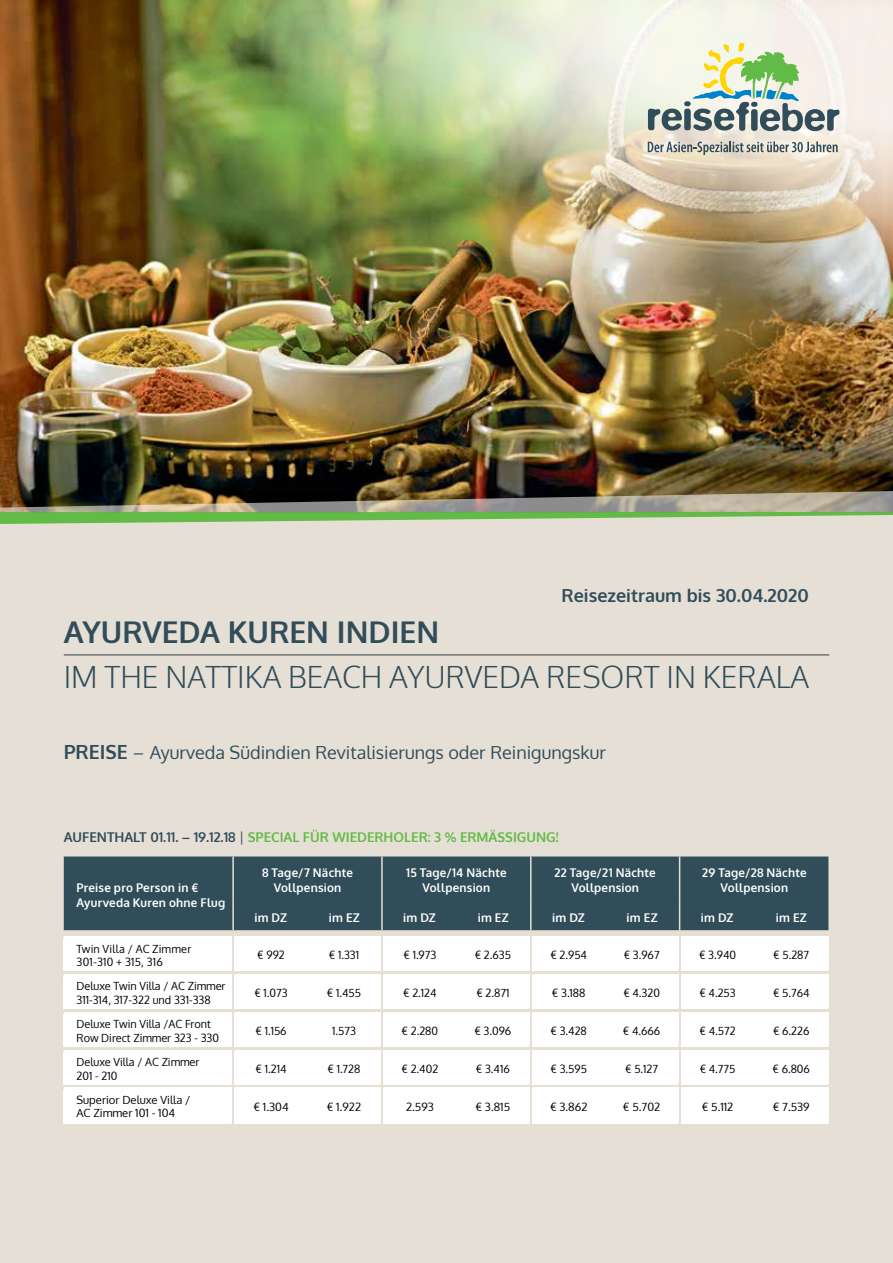
<style>
.page{position:relative;width:893px;height:1263px;background:#e6dfd5}
.page>*{position:absolute;margin:0;border:0;box-sizing:border-box;transform-origin:0 0}
.t1{font:300 30px "Oxygen";color:#314d5a}
.t2{font:700 30px "Oxygen";color:#314d5a}
.t3{font:18px "Oxygen";color:#314d5a}
.t4{font:700 18px "Oxygen";color:#314d5a}
.t5{font:700 13.5px "Oxygen";color:#62bb46}
.t6{font:700 12px/15px "Oxygen";letter-spacing:.015em;color:#fff;text-align:center}
.t7{font:11.25px/13.5px "Oxygen";color:#000}
.t8{font:11.25px/13.5px "Oxygen";letter-spacing:.025em;color:#000}
.s1{font-weight:700;font-size:19.5px}
.s2{color:#314d5a}
.s3{font-weight:400;color:#314d5a}
</style>
<div class="page">
<img style="left:0;top:0;width:893px;height:491px">
<img style="left:0;top:491px;width:893px;height:33px">
<img style="left:213px;top:0;width:680px;height:279px">
<svg style="left:648px;top:43px;width:191px;height:88px;background:#c5d1be"></svg>
<svg style="left:648px;top:141px;width:190px;height:14px"></svg>
<hr style="left:64px;top:654px;width:765px;height:2px;background:#6f7273">
<div style="left:64px;top:856px;width:764px;height:74px;background:#314d5a"></div>
<hr style="left:381px;top:901px;width:2px;height:29px;background:#e6dfd5">
<hr style="left:530px;top:901px;width:2px;height:29px;background:#e6dfd5">
<svg style="left:679px;top:901px;width:1px;height:29px"></svg>
<hr style="left:381px;top:856px;width:2px;height:45px;background:#e6dfd5">
<hr style="left:530px;top:856px;width:2px;height:45px;background:#e6dfd5">
<hr style="left:679px;top:856px;width:1px;height:45px;background:#e6dfd5">
<hr style="left:232px;top:856px;width:2px;height:45px;background:#e6dfd5">
<hr style="left:232px;top:901px;width:2px;height:29px;background:#e6dfd5">
<div style="left:64px;top:936px;width:764px;height:188px;background:#fff"></div>
<h2 class="t4" style="left:561px;top:584px;width:249px">Reisezeitraum bis 30.04.2020</h2>
<h1 class="t2" style="left:64px;top:613px;width:377px">AYURVEDA KUREN INDIEN</h1>
<h1 class="t1" style="left:64px;top:658px;width:747px">IM THE NATTIKA BEACH AYURVEDA RESORT IN KERALA</h1>
<h2 class="t3" style="left:64px;top:740px;width:544px"><span class="s1">PREISE</span> – Ayurveda Südindien Revitalisierungs oder Reinigungskur</h2>
<p class="t5" style="left:64px;top:829px;width:496px"><span class="s2">AUFENTHALT 01.11. – 19.12.18</span> <span class="s3">|</span> SPECIAL FÜR WIEDERHOLER: 3 % ERMÄSSIGUNG!</p>
<p class="t6" style="left:77px;top:880px;width:150px;text-align:left">Preise pro Person in €<br>Ayurveda Kuren ohne Flug</p>
<p class="t6" style="left:262px;top:866px;width:93px">8 Tage/7 Nächte<br>Vollpension</p>
<p class="t6" style="left:406px;top:866px;width:102px">15 Tage/14 Nächte<br>Vollpension</p>
<p class="t6" style="left:555px;top:866px;width:103px">22 Tage/21 Nächte<br>Vollpension</p>
<p class="t6" style="left:702px;top:866px;width:106px">29 Tage/28 Nächte<br>Vollpension</p>
<p class="t6" style="left:254px;top:910px;width:34px">im DZ</p>
<p class="t6" style="left:329px;top:910px;width:32px">im EZ</p>
<p class="t6" style="left:403px;top:910px;width:34px">im DZ</p>
<p class="t6" style="left:478px;top:910px;width:32px">im EZ</p>
<p class="t6" style="left:552px;top:910px;width:34px">im DZ</p>
<p class="t6" style="left:627px;top:910px;width:32px">im EZ</p>
<p class="t6" style="left:701px;top:910px;width:34px">im DZ</p>
<p class="t6" style="left:776px;top:910px;width:32px">im EZ</p>
<p class="t8" style="left:77px;top:942px;width:116px">Twin Villa / AC Zimmer<br>301-310 + 315, 316</p>
<p class="t7" style="left:257px;top:949px;width:29px">€ 992</p>
<p class="t7" style="left:329px;top:949px;width:32px">€ 1.331</p>
<p class="t7" style="left:403px;top:949px;width:34px">€ 1.973</p>
<p class="t7" style="left:475px;top:949px;width:38px">€ 2.635</p>
<p class="t7" style="left:550px;top:949px;width:38px">€ 2.954</p>
<p class="t7" style="left:624px;top:949px;width:37px">€ 3.967</p>
<p class="t7" style="left:699px;top:949px;width:38px">€ 3.940</p>
<p class="t7" style="left:773px;top:949px;width:37px">€ 5.287</p>
<p class="t7" style="left:77px;top:980px;width:150px">Deluxe Twin Villa / AC Zimmer<br>311-314, 317-322 und 331-338</p>
<p class="t7" style="left:254px;top:986px;width:35px">€ 1.073</p>
<p class="t7" style="left:327px;top:986px;width:36px">€ 1.455</p>
<p class="t7" style="left:403px;top:986px;width:35px">€ 2.124</p>
<p class="t7" style="left:476px;top:986px;width:34px">€ 2.871</p>
<p class="t7" style="left:552px;top:986px;width:35px">€ 3.188</p>
<p class="t7" style="left:623px;top:986px;width:38px">€ 4.320</p>
<p class="t7" style="left:699px;top:986px;width:38px">€ 4.253</p>
<p class="t7" style="left:773px;top:986px;width:38px">€ 5.764</p>
<p class="t7" style="left:77px;top:1017px;width:144px">Deluxe Twin Villa /AC Front<br>Row Direct Zimmer 323 - 330</p>
<p class="t7" style="left:256px;top:1024px;width:33px">€ 1.156</p>
<p class="t7" style="left:332px;top:1024px;width:25px">1.573</p>
<p class="t7" style="left:402px;top:1024px;width:38px">€ 2.280</p>
<p class="t7" style="left:474px;top:1024px;width:38px">€ 3.096</p>
<p class="t7" style="left:551px;top:1024px;width:38px">€ 3.428</p>
<p class="t7" style="left:623px;top:1024px;width:39px">€ 4.666</p>
<p class="t7" style="left:699px;top:1024px;width:38px">€ 4.572</p>
<p class="t7" style="left:773px;top:1024px;width:38px">€ 6.226</p>
<p class="t7" style="left:77px;top:1055px;width:124px">Deluxe Villa / AC Zimmer<br>201 - 210</p>
<p class="t7" style="left:256px;top:1062px;width:32px">€ 1.214</p>
<p class="t7" style="left:327px;top:1062px;width:34px">€ 1.728</p>
<p class="t7" style="left:401px;top:1062px;width:38px">€ 2.402</p>
<p class="t7" style="left:476px;top:1062px;width:35px">€ 3.416</p>
<p class="t7" style="left:550px;top:1062px;width:38px">€ 3.595</p>
<p class="t7" style="left:625px;top:1062px;width:34px">€ 5.127</p>
<p class="t7" style="left:700px;top:1062px;width:37px">€ 4.775</p>
<p class="t7" style="left:772px;top:1062px;width:39px">€ 6.806</p>
<p class="t7" style="left:77px;top:1093px;width:115px">Superior Deluxe Villa /<br>AC Zimmer 101 - 104</p>
<p class="t7" style="left:253px;top:1100px;width:37px">€ 1.304</p>
<p class="t7" style="left:327px;top:1100px;width:36px">€ 1.922</p>
<p class="t7" style="left:406px;top:1100px;width:29px">2.593</p>
<p class="t7" style="left:475px;top:1100px;width:36px">€ 3.815</p>
<p class="t7" style="left:550px;top:1100px;width:39px">€ 3.862</p>
<p class="t7" style="left:623px;top:1100px;width:39px">€ 5.702</p>
<p class="t7" style="left:702px;top:1100px;width:33px">€ 5.112</p>
<p class="t7" style="left:773px;top:1100px;width:38px">€ 7.539</p>
</div>
